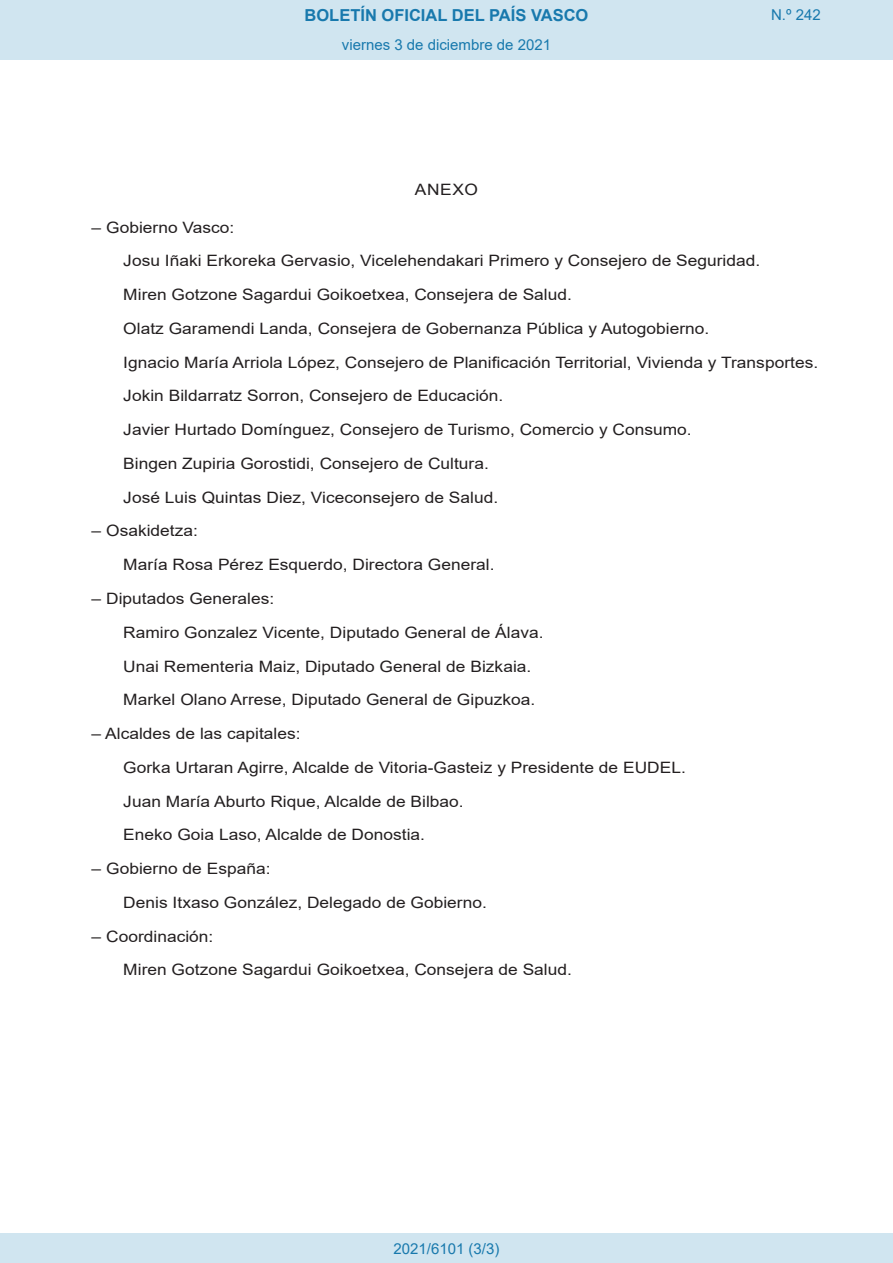
<style>
.page{position:relative;width:893px;height:1263px;background:#fff}
.page>*{position:absolute;margin:0;border:0;box-sizing:border-box;transform-origin:0 0}
.t1{font:700 16.5px "Arial";color:#1879ad}
.BOPVDetalle2{font:15.6px "Arial";color:#231f20;scale:1.11 1}
.BOPVDetalle{font:15.6px "Arial";color:#231f20;scale:1.11 1}
.BOPVClave{font:15.6px "Arial";letter-spacing:.035em;color:#231f20;scale:1.11 1}
.Paginacion_Centro{font:15px "Arial";color:#1879ad}
</style>
<div class="page">
<div style="left:0;top:0;width:893px;height:60px;background:#d0e5f0"></div>
<div style="left:0;top:1233px;width:893px;height:30px;background:#d0e5f0"></div>
<p class="t1" style="left:305px;top:3px;width:285px">BOLETÍN OFICIAL DEL PAÍS VASCO</p>
<p class="Paginacion_Centro" style="left:342px;top:35px;width:211px">viernes 3 de diciembre de 2021</p>
<p class="BOPVClave" style="left:415px;top:178px;width:58px">ANEXO</p>
<p class="Paginacion_Centro" style="left:771px;top:5px;width:51px">N.º 242</p>
<p class="BOPVDetalle" style="left:92px;top:216px;width:130px">– Gobierno Vasco:</p>
<p class="BOPVDetalle2" style="left:123px;top:250px;width:575px">Josu Iñaki Erkoreka Gervasio, Vicelehendakari Primero y Consejero de Seguridad.</p>
<p class="BOPVDetalle2" style="left:123px;top:284px;width:406px">Miren Gotzone Sagardui Goikoetxea, Consejera de Salud.</p>
<p class="BOPVDetalle2" style="left:123px;top:318px;width:529px">Olatz Garamendi Landa, Consejera de Gobernanza Pública y Autogobierno.</p>
<p class="BOPVDetalle2" style="left:123px;top:351px;width:627px">Ignacio María Arriola López, Consejero de Planificación Territorial, Vivienda y Transportes.</p>
<p class="BOPVDetalle2" style="left:123px;top:385px;width:344px">Jokin Bildarratz Sorron, Consejero de Educación.</p>
<p class="BOPVDetalle2" style="left:123px;top:419px;width:514px">Javier Hurtado Domínguez, Consejero de Turismo, Comercio y Consumo.</p>
<p class="BOPVDetalle2" style="left:123px;top:453px;width:331px">Bingen Zupiria Gorostidi, Consejero de Cultura.</p>
<p class="BOPVDetalle2" style="left:123px;top:486px;width:339px">José Luis Quintas Diez, Viceconsejero de Salud.</p>
<p class="BOPVDetalle" style="left:92px;top:520px;width:97px">– Osakidetza:</p>
<p class="BOPVDetalle2" style="left:123px;top:554px;width:336px">María Rosa Pérez Esquerdo, Directora General.</p>
<p class="BOPVDetalle" style="left:92px;top:588px;width:166px">– Diputados Generales:</p>
<p class="BOPVDetalle2" style="left:123px;top:621px;width:380px">Ramiro Gonzalez Vicente, Diputado General de Álava.</p>
<p class="BOPVDetalle2" style="left:123px;top:655px;width:369px">Unai Rementeria Maiz, Diputado General de Bizkaia.</p>
<p class="BOPVDetalle2" style="left:123px;top:689px;width:373px">Markel Olano Arrese, Diputado General de Gipuzkoa.</p>
<p class="BOPVDetalle" style="left:92px;top:723px;width:190px">– Alcaldes de las capitales:</p>
<p class="BOPVDetalle2" style="left:123px;top:756px;width:508px">Gorka Urtaran Agirre, Alcalde de Vitoria-Gasteiz y Presidente de EUDEL.</p>
<p class="BOPVDetalle2" style="left:123px;top:790px;width:308px">Juan María Aburto Rique, Alcalde de Bilbao.</p>
<p class="BOPVDetalle2" style="left:123px;top:824px;width:273px">Eneko Goia Laso, Alcalde de Donostia.</p>
<p class="BOPVDetalle" style="left:92px;top:858px;width:163px">– Gobierno de España:</p>
<p class="BOPVDetalle2" style="left:123px;top:891px;width:329px">Denis Itxaso González, Delegado de Gobierno.</p>
<p class="BOPVDetalle" style="left:92px;top:925px;width:111px">– Coordinación:</p>
<p class="BOPVDetalle2" style="left:123px;top:959px;width:406px">Miren Gotzone Sagardui Goikoetxea, Consejera de Salud.</p>
<p class="Paginacion_Centro" style="left:393px;top:1238px;width:107px">2021/6101 (3/3)</p>
</div>
